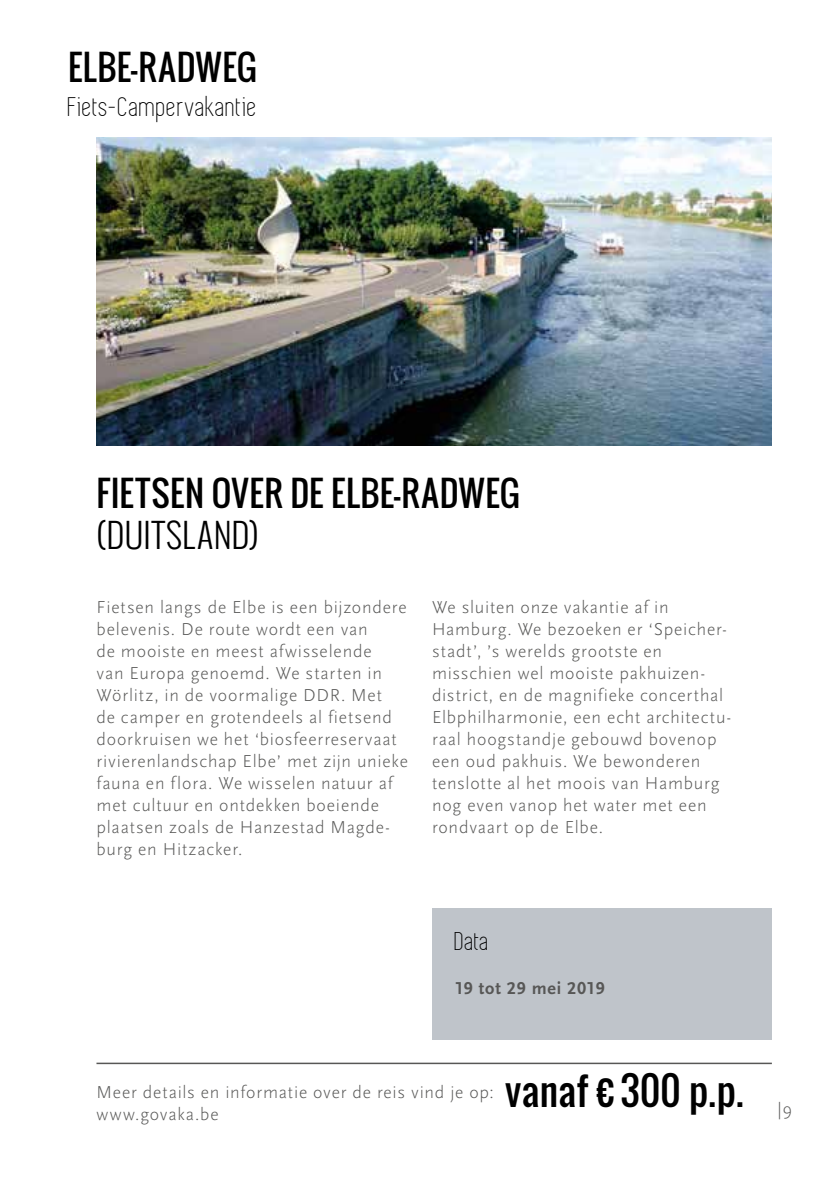
<style>
.page{position:relative;width:840px;height:1191px;background:#fff}
.page>*{position:absolute;margin:0;border:0;box-sizing:border-box;transform-origin:0 0}
.t1{font:38px "Oswald";letter-spacing:.01em;color:#000}
.t2{font:34px "Oswald";letter-spacing:.015em;color:#000}
.t3{font:300 34px "Oswald";letter-spacing:.015em;color:#000}
.t4{font:28px "Simplifica";letter-spacing:.03em;color:#000}
.t5{font:26.8px "Simplifica";color:#000}
.t6{font:300 18px/22px "Scala Sans";letter-spacing:.045em;color:#575756}
.t7{font:18px "Scala Sans Bold LF";letter-spacing:.045em;color:#575756}
</style>
<div class="page">
<hr style="left:96px;top:1062px;width:675px;height:2px;background:#575756">
<img style="left:96px;top:138px;width:675px;height:308px">
<div style="left:432px;top:908px;width:339px;height:132px;background:#bfc4ca"></div>
<h2 class="t2" style="left:68px;top:42px;width:190px">ELBE-RADWEG</h2>
<h3 class="t4" style="left:68px;top:92px;width:190px">Fiets-Campervakantie</h3>
<h2 class="t2" style="left:96px;top:468px;width:424px">FIETSEN OVER DE ELBE-RADWEG</h2>
<h2 class="t3" style="left:96px;top:510px;width:163px">(DUITSLAND)</h2>
<p class="t6" style="left:96px;top:597px;width:313px">Fietsen langs de Elbe is een bijzondere belevenis. De route wordt een van<br>de mooiste en meest afwisselende<br>van Europa genoemd. We starten in Wörlitz, in de voormalige DDR. Met<br>de camper en grotendeels al fietsend doorkruisen we het ‘biosfeerreservaat rivierenlandschap Elbe’ met zijn unieke fauna en flora. We wisselen natuur af met cultuur en ontdekken boeiende plaatsen zoals de Hanzestad Magde&shy;burg en Hitzacker.</p>
<p class="t6" style="left:432px;top:597px;width:300px">We sluiten onze vakantie af in<br>Hamburg. We bezoeken er ‘Speicher&shy;stadt’, ’s werelds grootste en misschien wel mooiste pakhuizen&shy;district, en de magnifieke concerthal<br>Elbphilharmonie, een echt architectu&shy;raal hoogstandje gebouwd bovenop een oud pakhuis. We bewonderen tenslotte al het moois van Hamburg nog even vanop het water met een rondvaart op de Elbe.</p>
<h3 class="t5" style="left:454px;top:927px;width:36px">Data</h3>
<p class="t7" style="left:454px;top:979px;width:151px">19 tot 29 mei 2019</p>
<p class="t6" style="left:96px;top:1081px;width:398px">Meer details en informatie over de reis vind je op: www.govaka.be</p>
<h1 class="t1" style="left:505px;top:1062px;width:240px">vanaf € 300 p.p.</h1>
<p class="t6" style="left:777px;top:1098px;width:16px">|9</p>
</div>
